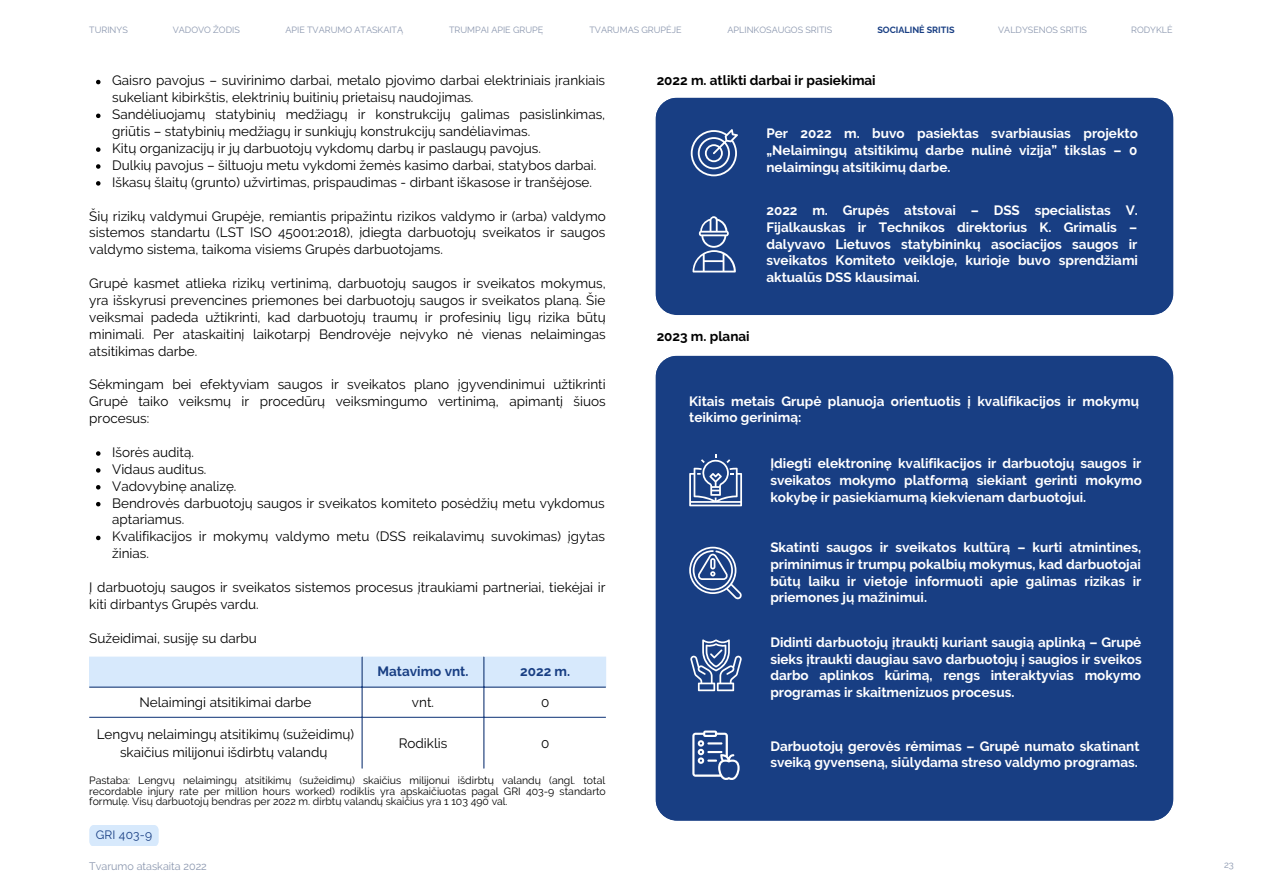
<style>
.page{position:relative;width:1263px;height:894px;background:#fff}
.page>*{position:absolute;margin:0;border:0;box-sizing:border-box;transform-origin:0 0}
.t1{font:13.5px/16.8px "Raleway";color:#000}
.t2{font:700 13.5px/16.8px "Raleway";color:#fff;text-align:justify}
.t3{font:700 13.5px "Raleway";color:#000}
.t4{font:700 13.5px "Raleway";color:#183e83}
.t5{font:12px "Raleway";letter-spacing:.015em;color:#183e83}
.t6{font:10.8px "Raleway";color:#8a96ae}
.t7{font:10.5px/10.5px "Raleway";color:#000;text-align:justify}
.t8{font:9.3px "Raleway";color:#8a96ae}
.t9{font:9px "Raleway";color:#8a96ae}
.t10{font:700 9px "Raleway";color:#183e83}
</style>
<div class="page">
<svg style="left:89px;top:825px;width:70px;height:20px"></svg>
<div style="left:89px;top:656px;width:517px;height:30px;background:#d7e9fc"></div>
<hr style="left:362px;top:656px;width:1px;height:112px;background:#183e83">
<hr style="left:484px;top:656px;width:1px;height:112px;background:#183e83">
<hr style="left:89px;top:686px;width:517px;height:1px;background:#183e83">
<hr style="left:89px;top:716px;width:517px;height:1px;background:#183e83">
<div style="left:656px;top:98px;width:517px;height:217px;background:#183e83"></div>
<div style="left:656px;top:356px;width:517px;height:464px;background:#183e83"></div>
<svg style="left:689px;top:454px;width:53px;height:52px;background:#5873a5"></svg>
<svg style="left:689px;top:546px;width:53px;height:53px;background:#536fa2"></svg>
<svg style="left:692px;top:730px;width:48px;height:49px"></svg>
<svg style="left:690px;top:639px;width:52px;height:52px;background:#5671a4"></svg>
<svg style="left:692px;top:216px;width:44px;height:56px;background:#4b699e"></svg>
<svg style="left:691px;top:129px;width:47px;height:47px;background:#5671a4"></svg>
<svg style="left:96px;top:80px;width:5px;height:4px"></svg>
<svg style="left:96px;top:113px;width:5px;height:5px"></svg>
<svg style="left:96px;top:147px;width:5px;height:5px"></svg>
<svg style="left:96px;top:164px;width:5px;height:5px"></svg>
<svg style="left:96px;top:181px;width:5px;height:4px"></svg>
<svg style="left:96px;top:451px;width:5px;height:4px"></svg>
<svg style="left:96px;top:468px;width:5px;height:4px"></svg>
<svg style="left:96px;top:485px;width:5px;height:4px"></svg>
<svg style="left:96px;top:502px;width:5px;height:4px"></svg>
<svg style="left:96px;top:535px;width:5px;height:5px"></svg>
<p class="t9" style="left:89px;top:25px;width:40px">TURINYS</p>
<p class="t9" style="left:173px;top:25px;width:69px">VADOVO ŽODIS</p>
<p class="t9" style="left:285px;top:25px;width:119px">APIE TVARUMO ATASKAITĄ</p>
<p class="t9" style="left:449px;top:25px;width:96px">TRUMPAI APIE GRUPĘ</p>
<p class="t9" style="left:589px;top:25px;width:94px">TVARUMAS GRUPĖJE</p>
<p class="t9" style="left:727px;top:25px;width:106px">APLINKOSAUGOS SRITIS</p>
<p class="t10" style="left:877px;top:25px;width:79px">SOCIALINĖ SRITIS</p>
<p class="t9" style="left:998px;top:25px;width:90px">VALDYSENOS SRITIS</p>
<p class="t9" style="left:1131px;top:25px;width:43px">RODYKLĖ</p>
<p class="t1" style="left:112px;top:72px;width:495px">Gaisro pavojus – suvirinimo darbai, metalo pjovimo darbai elektriniais įrankiais sukeliant kibirkštis, elektrinių buitinių prietaisų naudojimas.<br>Sandėliuojamų statybinių medžiagų ir konstrukcijų galimas pasislinkimas, griūtis – statybinių medžiagų ir sunkiųjų konstrukcijų sandėliavimas.<br>Kitų organizacijų ir jų darbuotojų vykdomų darbų ir paslaugų pavojus.<br>Dulkių pavojus – šiltuoju metu vykdomi žemės kasimo darbai, statybos darbai.<br>Iškasų šlaitų (grunto) užvirtimas, prispaudimas - dirbant iškasose ir tranšėjose.</p>
<p class="t1" style="left:89px;top:207px;width:518px;text-align:justify">Šių rizikų valdymui Grupėje, remiantis pripažintu rizikos valdymo ir (arba) valdymo sistemos standartu (LST ISO 45001:2018), įdiegta darbuotojų sveikatos ir saugos valdymo sistema, taikoma visiems Grupės darbuotojams.</p>
<p class="t1" style="left:89px;top:275px;width:518px;text-align:justify">Grupė kasmet atlieka rizikų vertinimą, darbuotojų saugos ir sveikatos mokymus, yra išskyrusi prevencines priemones bei darbuotojų saugos ir sveikatos planą. Šie veiksmai padeda užtikrinti, kad darbuotojų traumų ir profesinių ligų rizika būtų minimali. Per ataskaitinį laikotarpį Bendrovėje neįvyko nė vienas nelaimingas atsitikimas darbe.</p>
<p class="t1" style="left:89px;top:376px;width:518px;text-align:justify">Sėkmingam bei efektyviam saugos ir sveikatos plano įgyvendinimui užtikrinti Grupė taiko veiksmų ir procedūrų veiksmingumo vertinimą, apimantį šiuos procesus:</p>
<p class="t1" style="left:112px;top:443px;width:494px">Išorės auditą.<br>Vidaus auditus.<br>Vadovybinę analizę.<br>Bendrovės darbuotojų saugos ir sveikatos komiteto posėdžių metu vykdomus aptariamus.<br>Kvalifikacijos ir mokymų valdymo metu (DSS reikalavimų suvokimas) įgytas žinias.</p>
<p class="t1" style="left:89px;top:578px;width:518px">Į darbuotojų saugos ir sveikatos sistemos procesus įtraukiami partneriai, tiekėjai ir kiti dirbantys Grupės vardu.</p>
<p class="t1" style="left:89px;top:629px;width:169px">Sužeidimai, susiję su darbu</p>
<p class="t4" style="left:377px;top:663px;width:92px">Matavimo vnt.</p>
<p class="t4" style="left:520px;top:663px;width:51px">2022 m.</p>
<p class="t1" style="left:139px;top:693px;width:174px">Nelaimingi atsitikimai darbe</p>
<p class="t1" style="left:412px;top:693px;width:24px">vnt.</p>
<p class="t1" style="left:541px;top:693px;width:10px">0</p>
<p class="t1" style="left:97px;top:725px;width:259px;line-height:18px;text-align:center">Lengvų nelaimingų atsitikimų (sužeidimų) skaičius milijonui išdirbtų valandų</p>
<p class="t1" style="left:399px;top:734px;width:50px">Rodiklis</p>
<p class="t1" style="left:541px;top:734px;width:10px">0</p>
<p class="t7" style="left:89px;top:775px;width:518px">Pastaba: Lengvų nelaimingų atsitikimų (sužeidimų) skaičius milijonui išdirbtų valandų (angl. total recordable injury rate per million hours worked) rodiklis yra apskaičiuotas pagal GRI 403-9 standarto formulę. Visų darbuotojų bendras per 2022 m. dirbtų valandų skaičius yra 1 103 490 val.</p>
<p class="t5" style="left:96px;top:827px;width:58px">GRI 403-9</p>
<p class="t3" style="left:657px;top:73px;width:221px">2022 m. atlikti darbai ir pasiekimai</p>
<p class="t2" style="left:766px;top:125px;width:373px">Per 2022 m. buvo pasiektas svarbiausias projekto „Nelaimingų atsitikimų darbe nulinė vizija” tikslas – 0 nelaimingų atsitikimų darbe.</p>
<p class="t2" style="left:766px;top:201px;width:373px">2022 m. Grupės atstovai – DSS specialistas V.<br>Fijalkauskas ir Technikos direktorius K. Grimalis – dalyvavo Lietuvos statybininkų asociacijos saugos ir sveikatos Komiteto veikloje, kurioje buvo sprendžiami aktualūs DSS klausimai.</p>
<p class="t3" style="left:657px;top:328px;width:95px">2023 m. planai</p>
<p class="t2" style="left:689px;top:392px;width:451px">Kitais metais Grupė planuoja orientuotis į kvalifikacijos ir mokymų teikimo gerinimą:</p>
<p class="t2" style="left:770px;top:454px;width:373px">Įdiegti elektroninę kvalifikacijos ir darbuotojų saugos ir sveikatos mokymo platformą siekiant gerinti mokymo kokybę ir pasiekiamumą kiekvienam darbuotojui.</p>
<p class="t2" style="left:770px;top:538px;width:373px">Skatinti saugos ir sveikatos kultūrą – kurti atmintines, priminimus ir trumpų pokalbių mokymus, kad darbuotojai būtų laiku ir vietoje informuoti apie galimas rizikas ir priemones jų mažinimui.</p>
<p class="t2" style="left:770px;top:633px;width:373px">Didinti darbuotojų įtrauktį kuriant saugią aplinką – Grupė sieks įtraukti daugiau savo darbuotojų į saugios ir sveikos darbo aplinkos kūrimą, rengs interaktyvias mokymo programas ir skaitmenizuos procesus.</p>
<p class="t2" style="left:770px;top:737px;width:371px">Darbuotojų gerovės rėmimas – Grupė numato skatinant sveiką gyvenseną, siūlydama streso valdymo programas.</p>
<p class="t6" style="left:89px;top:859px;width:119px">Tvarumo ataskaita 2022</p>
<p class="t8" style="left:1224px;top:859px;width:11px">23</p>
</div>
